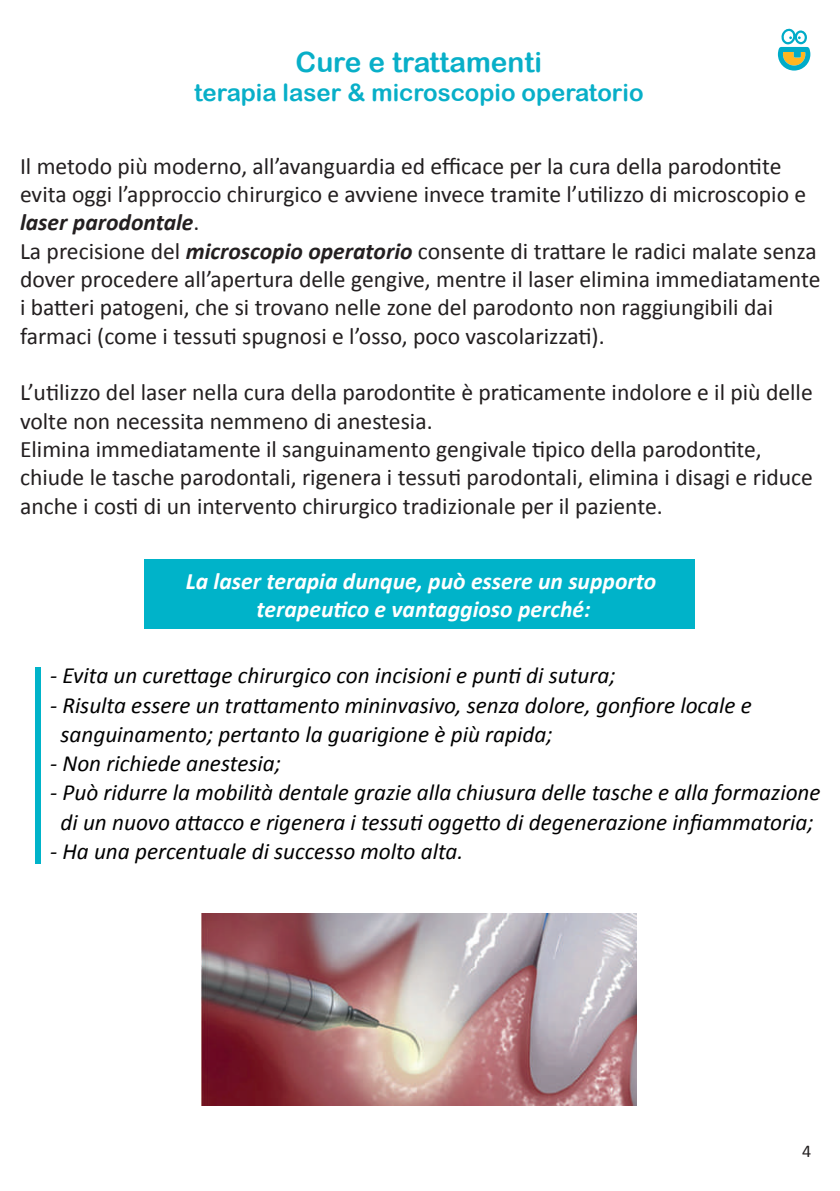
<style>
.page{position:relative;width:840px;height:1191px;background:#fff}
.page>*{position:absolute;margin:0;border:0;box-sizing:border-box;transform-origin:0 0}
.t1{font:28px "Arial Rounded MT Bold";color:#08afc8}
.t2{font:24px "Arial Rounded MT Bold";color:#08afc8}
.t3{font:23.6px/28.4px "Calibri";color:#231f20}
.t4{font:italic 700 23.6px/28.4px "Calibri";color:#fff;text-align:center}
.t5{font:italic 23.2px/29.2px "Calibri";color:#000001}
.t6{font:18px "Calibri";color:#231f20}
.s1{font-weight:700;font-style:italic}
</style>
<div class="page">
<div style="left:145px;top:560px;width:549px;height:69px;background:#00b3c9"></div>
<img style="left:201px;top:913px;width:434px;height:192px">
<div style="left:35px;top:667px;width:5px;height:196px;background:#00b3c9"></div>
<svg style="left:777px;top:28px;width:32px;height:43px"></svg>
<p class="t1" style="left:295px;top:46px;width:248px">Cure e trattamenti</p>
<p class="t2" style="left:194px;top:78px;width:450px">terapia laser &amp; microscopio operatorio</p>
<p class="t3" style="left:20px;top:152px;width:801px">Il metodo più moderno, all’avanguardia ed efficace per la cura della parodontite evita oggi l’approccio chirurgico e avviene invece tramite l’utilizzo di microscopio e <span class="s1">laser parodontale</span>.<br>La precisione del <span class="s1">microscopio operatorio</span> consente di trattare le radici malate senza dover procedere all’apertura delle gengive, mentre il laser elimina immediatamente i batteri patogeni, che si trovano nelle zone del parodonto non raggiungibili dai farmaci (come i tessuti spugnosi e l’osso, poco vascolarizzati).</p>
<p class="t3" style="left:20px;top:378px;width:794px">L’utilizzo del laser nella cura della parodontite è praticamente indolore e il più delle volte non necessita nemmeno di anestesia.<br>Elimina immediatamente il sanguinamento gengivale tipico della parodontite, chiude le tasche parodontali, rigenera i tessuti parodontali, elimina i disagi e riduce anche i costi di un intervento chirurgico tradizionale per il paziente.</p>
<p class="t4" style="left:186px;top:566px;width:471px">La laser terapia dunque, può essere un supporto terapeutico e vantaggioso perché:</p>
<p class="t5" style="left:50px;top:660px;width:566px">- Evita un curettage chirurgico con incisioni e punti di sutura;</p>
<p class="t5" style="left:60px;top:689px;width:692px;text-indent:-10px">- Risulta essere un trattamento mininvasivo, senza dolore, gonfiore locale e sanguinamento; pertanto la guarigione è più rapida;</p>
<p class="t5" style="left:50px;top:748px;width:232px">- Non richiede anestesia;</p>
<p class="t5" style="left:50px;top:777px;width:771px;text-align:center">- Può ridurre la mobilità dentale grazie alla chiusura delle tasche e alla formazione di un nuovo attacco e rigenera i tessuti oggetto di degenerazione infiammatoria;</p>
<p class="t5" style="left:50px;top:835px;width:414px">- Ha una percentuale di successo molto alta.</p>
<p class="t6" style="left:801px;top:1139px;width:11px">4</p>
</div>
